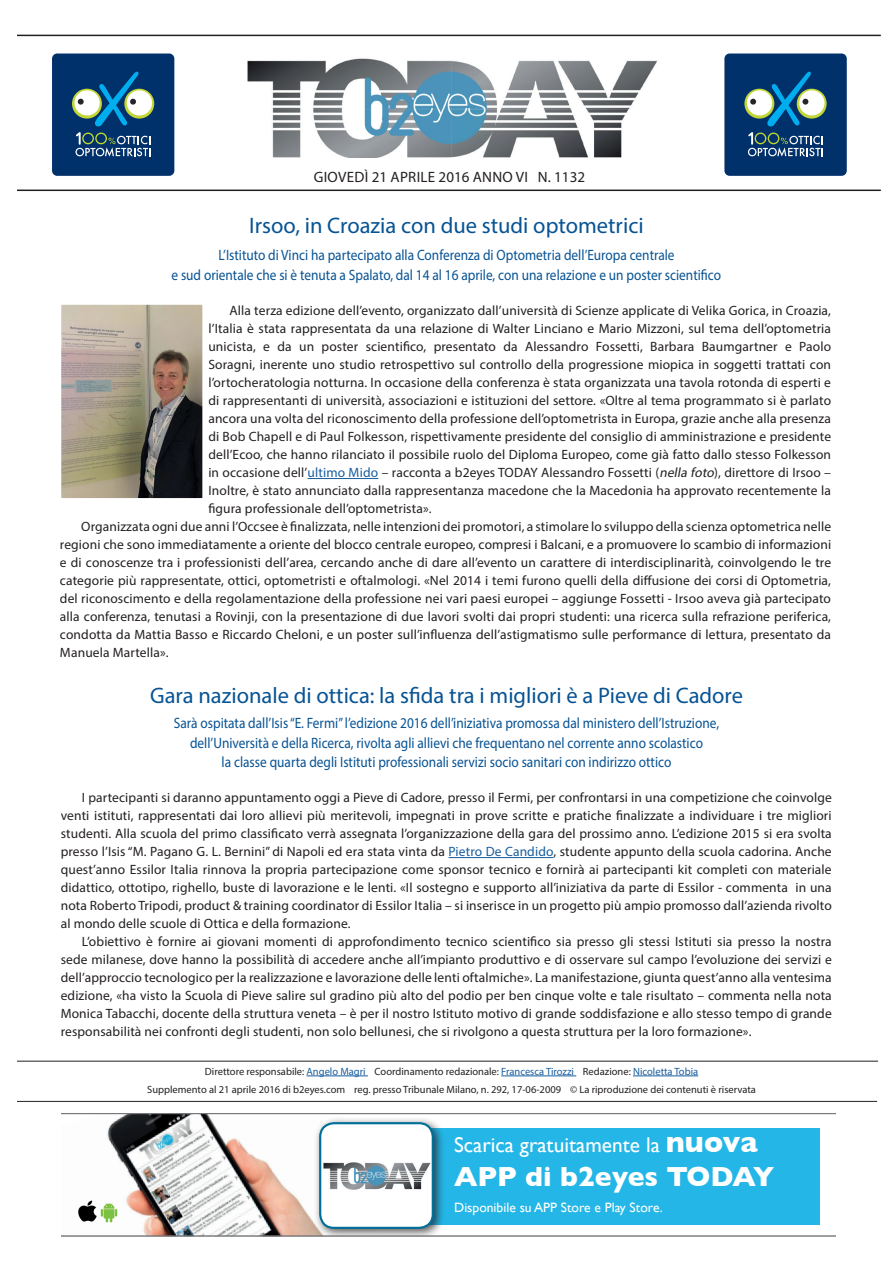
<style>
.page{position:relative;width:893px;height:1263px;background:#fff}
.page>*{position:absolute;margin:0;border:0;box-sizing:border-box;transform-origin:0 0}
.t1{font:700 28.2px "Gill Sans";color:#fff}
.t2{font:22.5px "Myriad Pro";color:#075394}
.t3{font:21.3px "Gill Sans";color:#fff}
.t4{font:15px/19.5px "Myriad Pro";color:#075394;text-align:center;scale:.89 1}
.t5{font:15px "Myriad Pro";letter-spacing:.02em;color:#231f20}
.t6{font:13.65px "Gill Sans";color:#fff}
.t7{font:13.5px/18px "Myriad Pro";letter-spacing:.01em;color:#231f20;text-align:justify}
.t8{font:10.5px/18px "Myriad Pro";color:#231f20;text-align:center}
.s1{color:#175d9e}
.s2{font-style:italic}
.s3{font-weight:700;font-size:30.15px}
</style>
<div class="page">
<img style="left:247px;top:58px;width:410px;height:99px">
<hr style="left:17px;top:1101px;width:860px;height:1px;background:#231f20">
<hr style="left:307px;top:1075px;width:61px;height:1px;background:#175d9e">
<hr style="left:501px;top:1075px;width:75px;height:1px;background:#175d9e">
<hr style="left:633px;top:1075px;width:65px;height:1px;background:#175d9e">
<div style="left:724px;top:54px;width:123px;height:122px;background:#00316b;border-radius:5px"></div>
<svg style="left:744px;top:71px;width:83px;height:86px"></svg>
<div style="left:52px;top:54px;width:122px;height:122px;background:#00316b;border-radius:5px"></div>
<svg style="left:72px;top:71px;width:82px;height:86px"></svg>
<hr style="left:17px;top:190px;width:864px;height:1px;background:#231f20">
<hr style="left:17px;top:35px;width:864px;height:1px;background:#231f20">
<img style="left:61px;top:1114px;width:316px;height:121px">
<img style="left:86px;top:1196px;width:46px;height:34px">
<img style="left:77px;top:1200px;width:21px;height:22px">
<div style="left:411px;top:1128px;width:408px;height:96px;background:#24b6e7"></div>
<div style="left:314px;top:1116px;width:131px;height:120px;background:#231f20;opacity:.75"></div>
<img style="left:320px;top:1123px;width:113px;height:105px">
<div style="left:319px;top:1122px;width:115px;height:107px;border:2px solid #006f9a;border-radius:14px"></div>
<svg style="left:61px;top:1113px;width:774px;height:1px"></svg>
<svg style="left:61px;top:1235px;width:774px;height:1px"></svg>
<hr style="left:17px;top:1061px;width:861px;height:1px;background:#231f20">
<hr style="left:308px;top:478px;width:70px;height:1px;background:#175d9e">
<hr style="left:449px;top:857px;width:104px;height:1px;background:#175d9e">
<img style="left:62px;top:306px;width:139px;height:191px">
<div style="left:55px;top:299px;width:153px;height:205px;border:6px solid #fff"></div>
<p class="t5" style="left:314px;top:167px;width:273px">GIOVEDÌ 21 APRILE 2016 ANNO VI N. 1132</p>
<h2 class="t2" style="left:249px;top:211px;width:396px">Irsoo, in Croazia con due studi optometrici</h2>
<p class="t4" style="left:171px;top:245px;width:619px">L’Istituto di Vinci ha partecipato alla Conferenza di Optometria dell’Europa centrale<br>e sud orientale che si è tenuta a Spalato, dal 14 al 16 aprile, con una relazione e un poster scientifico</p>
<p class="t7" style="left:230px;top:301px;width:603px">Alla terza edizione dell’evento, organizzato dall’università di Scienze applicate di Velika Gorica, in Croazia,</p>
<p class="t7" style="left:208px;top:319px;width:624px">l’Italia è stata rappresentata da una relazione di Walter Linciano e Mario Mizzoni, sul tema dell’optometria</p>
<p class="t7" style="left:208px;top:337px;width:624px">unicista, e da un poster scientifico, presentato da Alessandro Fossetti, Barbara Baumgartner e Paolo</p>
<p class="t7" style="left:208px;top:355px;width:624px">Soragni, inerente uno studio retrospettivo sul controllo della progressione miopica in soggetti trattati con</p>
<p class="t7" style="left:208px;top:373px;width:624px">l’ortocheratologia notturna. In occasione della conferenza è stata organizzata una tavola rotonda di esperti e</p>
<p class="t7" style="left:208px;top:391px;width:624px">di rappresentanti di università, associazioni e istituzioni del settore. «Oltre al tema programmato si è parlato</p>
<p class="t7" style="left:208px;top:409px;width:624px">ancora una volta del riconoscimento della professione dell’optometrista in Europa, grazie anche alla presenza</p>
<p class="t7" style="left:208px;top:427px;width:624px">di Bob Chapell e di Paul Folkesson, rispettivamente presidente del consiglio di amministrazione e presidente</p>
<p class="t7" style="left:208px;top:445px;width:624px">dell’Ecoo, che hanno rilanciato il possibile ruolo del Diploma Europeo, come già fatto dallo stesso Folkesson</p>
<p class="t7" style="left:208px;top:463px;width:624px">in occasione dell’<span class="s1">ultimo Mido</span> – racconta a b2eyes TODAY Alessandro Fossetti (<span class="s2">nella foto</span>), direttore di Irsoo –</p>
<p class="t7" style="left:208px;top:481px;width:624px">Inoltre, è stato annunciato dalla rappresentanza macedone che la Macedonia ha approvato recentemente la</p>
<p class="t7" style="left:208px;top:499px;width:225px">figura professionale dell’optometrista».</p>
<p class="t7" style="left:81px;top:517px;width:751px">Organizzata ogni due anni l’Occsee è finalizzata, nelle intenzioni dei promotori, a stimolare lo sviluppo della scienza optometrica nelle</p>
<p class="t7" style="left:60px;top:535px;width:773px">regioni che sono immediatamente a oriente del blocco centrale europeo, compresi i Balcani, e a promuovere lo scambio di informazioni</p>
<p class="t7" style="left:60px;top:553px;width:773px">e di conoscenze tra i professionisti dell’area, cercando anche di dare all’evento un carattere di interdisciplinarità, coinvolgendo le tre</p>
<p class="t7" style="left:60px;top:571px;width:772px">categorie più rappresentate, ottici, optometristi e oftalmologi. «Nel 2014 i temi furono quelli della diffusione dei corsi di Optometria,</p>
<p class="t7" style="left:60px;top:589px;width:772px">del riconoscimento e della regolamentazione della professione nei vari paesi europei – aggiunge Fossetti - Irsoo aveva già partecipato</p>
<p class="t7" style="left:60px;top:607px;width:773px">alla conferenza, tenutasi a Rovinji, con la presentazione di due lavori svolti dai propri studenti: una ricerca sulla refrazione periferica,</p>
<p class="t7" style="left:60px;top:625px;width:772px">condotta da Mattia Basso e Riccardo Cheloni, e un poster sull’influenza dell’astigmatismo sulle performance di lettura, presentato da</p>
<p class="t7" style="left:60px;top:643px;width:110px">Manuela Martella».</p>
<h2 class="t2" style="left:150px;top:682px;width:594px">Gara nazionale di ottica: la sfida tra i migliori è a Pieve di Cadore</h2>
<p class="t4" style="left:174px;top:713px;width:614px">Sarà ospitata dall’Isis “E. Fermi” l’edizione 2016 dell’iniziativa promossa dal ministero dell’Istruzione, dell’Università e della Ricerca, rivolta agli allievi che frequentano nel corrente anno scolastico<br>la classe quarta degli Istituti professionali servizi socio sanitari con indirizzo ottico</p>
<p class="t7" style="left:61px;top:788px;width:773px;text-indent:21px">I partecipanti si daranno appuntamento oggi a Pieve di Cadore, presso il Fermi, per confrontarsi in una competizione che coinvolge venti istituti, rappresentati dai loro allievi più meritevoli, impegnati in prove scritte e pratiche finalizzate a individuare i tre migliori studenti. Alla scuola del primo classificato verrà assegnata l’organizzazione della gara del prossimo anno. L’edizione 2015 si era svolta presso l’Isis “M. Pagano G. L. Bernini” di Napoli ed era stata vinta da <span class="s1">Pietro De Candido</span>, studente appunto della scuola cadorina. Anche quest’anno Essilor Italia rinnova la propria partecipazione come sponsor tecnico e fornirà ai partecipanti kit completi con materiale didattico, ottotipo, righello, buste di lavorazione e le lenti. «Il sostegno e supporto all’iniziativa da parte di Essilor - commenta in una nota Roberto Tripodi, product &amp; training coordinator di Essilor Italia – si inserisce in un progetto più ampio promosso dall’azienda rivolto al mondo delle scuole di Ottica e della formazione.</p>
<p class="t7" style="left:61px;top:932px;width:773px;text-indent:21px">L’obiettivo è fornire ai giovani momenti di approfondimento tecnico scientifico sia presso gli stessi Istituti sia presso la nostra sede milanese, dove hanno la possibilità di accedere anche all’impianto produttivo e di osservare sul campo l’evoluzione dei servizi e dell’approccio tecnologico per la realizzazione e lavorazione delle lenti oftalmiche». La manifestazione, giunta quest’anno alla ventesima edizione, «ha visto la Scuola di Pieve salire sul gradino più alto del podio per ben cinque volte e tale risultato – commenta nella nota Monica Tabacchi, docente della struttura veneta – è per il nostro Istituto motivo di grande soddisfazione e allo stesso tempo di grande responsabilità nei confronti degli studenti, non solo bellunesi, che si rivolgono a questa struttura per la loro formazione».</p>
<p class="t8" style="left:147px;top:1062px;width:610px">Direttore responsabile: <span class="s1">Angelo Magri</span> Coordinamento redazionale: <span class="s1">Francesca Tirozzi</span> Redazione: <span class="s1">Nicoletta Tobia<br></span>Supplemento al 21 aprile 2016 di b2eyes.com reg. presso Tribunale Milano, n. 292, 17-06-2009 © La riproduzione dei contenuti è riservata</p>
<h3 class="t3" style="left:454px;top:1132px;width:305px">Scarica gratuitamente la <span class="s3">nuova</span></h3>
<h1 class="t1" style="left:454px;top:1159px;width:321px">APP di b2eyes TODAY</h1>
<p class="t6" style="left:454px;top:1199px;width:210px">Disponibile su APP Store e Play Store.</p>
</div>
